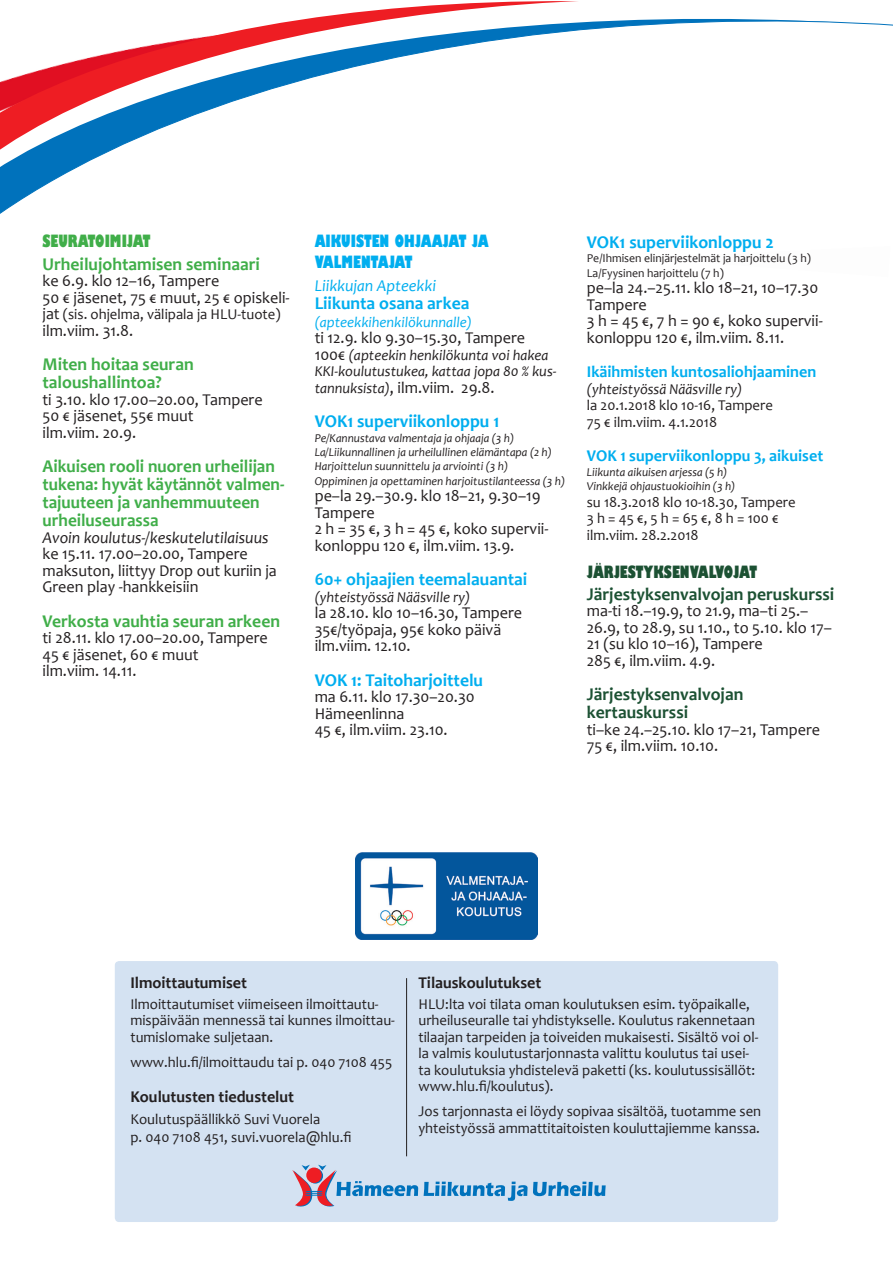
<style>
.page{position:relative;width:893px;height:1263px;background:#fff}
.page>*{position:absolute;margin:0;border:0;box-sizing:border-box;transform-origin:0 0}
.Koulutuskalenteri_bo{font:700 18px "Candara";color:#00aeef}
.Koulutuskalenteri_bo-2{font:700 18px/18px "Candara";color:#40ae49;scale:.96 1}
.Koulutuskalenteri_bo-3{font:700 18px/18px "Candara";color:#40ae49}
.Koulutuskalenteri_bo-4{font:700 18px "Candara";color:#1c5133}
.Koulutuskalenteri_te{font:16.5px/16.5px "Candara";color:#231f20}
.Koulutuskalenteri_bo-5{font:700 16.5px "Candara";color:#00aeef}
.Koulutuskalenteri_bo-6{font:700 16.5px "Candara";color:#231f20}
.Koulutuskalenteri_te-2{font:italic 16.5px "Candara";color:#231f20}
.KoulKalen_-_pääotsik{font:800 condensed 16.5px/21px "Gill Sans";color:#00aeef}
.KoulKalen_-_pääotsik-2{font:800 condensed 16.5px "Gill Sans";color:#1c5133}
.Koulutuskalenteri_bo-7{font:italic 16.5px "Candara";color:#00aeef}
.KoulKalen_-_pääotsik-3{font:800 condensed 16.5px "Gill Sans";color:#40ae49}
.Koulutuskalenteri_te-3{font:15px/16.5px "Candara";color:#231f20}
.Koulutuskalenteri_te-4{font:italic 15px/16.5px "Candara";color:#231f20}
.Koulutuskalenteri_bo-8{font:15px/18px "Candara";color:#231f20}
.Koulutuskalenteri_bo-9{font:italic 15px "Candara";color:#00aeef}
.Koulutuskalenteri_te-5{font:italic 12px "Candara";color:#231f20}
.Koulutuskalenteri_te-6{font:12px "Candara";color:#231f20}
.s1{font-size:16.5px}
.s2{font-style:normal;font-size:16.5px}
.s3{font-style:italic;font-size:15px}
</style>
<div class="page">
<svg style="left:0;top:11px;width:893px;height:193px"></svg>
<div style="left:115px;top:961px;width:663px;height:261px;background:#d4e2f2;border-radius:4px"></div>
<hr style="left:406px;top:978px;width:1px;height:178px;background:#231f20">
<svg style="left:292px;top:1165px;width:126px;height:42px"></svg>
<svg style="left:424px;top:1181px;width:182px;height:20px"></svg>
<img style="left:355px;top:852px;width:183px;height:87px">
<p class="KoulKalen_-_pääotsik-3" style="left:43px;top:231px;width:110px">SEURATOIMIJAT</p>
<p class="Koulutuskalenteri_bo-3" style="left:43px;top:255px;width:219px">Urheilujohtamisen seminaari</p>
<p class="Koulutuskalenteri_te" style="left:43px;top:272px;width:178px">ke 6.9. klo 12–16, Tampere</p>
<p class="Koulutuskalenteri_te" style="left:43px;top:289px;width:249px">50 € jäsenet, 75 € muut, 25 € opiskeli-</p>
<p class="Koulutuskalenteri_te-3" style="left:43px;top:306px;width:240px"><span class="s1">jat</span> (sis. ohjelma, välipala ja HLU-tuote)</p>
<p class="Koulutuskalenteri_te" style="left:43px;top:322px;width:92px">ilm.viim. 31.8.</p>
<p class="Koulutuskalenteri_bo-3" style="left:43px;top:355px;width:153px">Miten hoitaa seuran taloushallintoa?</p>
<p class="Koulutuskalenteri_te" style="left:43px;top:391px;width:222px">ti 3.10. klo 17.00–20.00, Tampere</p>
<p class="Koulutuskalenteri_te" style="left:43px;top:407px;width:152px">50 € jäsenet, 55€ muut</p>
<p class="Koulutuskalenteri_te" style="left:43px;top:424px;width:95px">ilm.viim. 20.9.</p>
<p class="Koulutuskalenteri_bo-2" style="left:43px;top:457px;width:254px">Aikuisen rooli nuoren urheilijan tukena: hyvät käytännöt valmen&shy;tajuuteen ja vanhemmuuteen</p>
<p class="Koulutuskalenteri_bo-2" style="left:43px;top:511px;width:122px">urheiluseurassa</p>
<p class="Koulutuskalenteri_te-2" style="left:43px;top:527px;width:227px">Avoin koulutus-/keskutelutilaisuus</p>
<p class="Koulutuskalenteri_te" style="left:43px;top:545px;width:207px">ke 15.11. 17.00–20.00, Tampere</p>
<p class="Koulutuskalenteri_te" style="left:43px;top:562px;width:236px">maksuton, liittyy Drop out kuriin ja<br>Green play -hankkeisiin</p>
<p class="Koulutuskalenteri_bo-3" style="left:43px;top:612px;width:239px">Verkosta vauhtia seuran arkeen</p>
<p class="Koulutuskalenteri_te" style="left:43px;top:629px;width:227px">ti 28.11. klo 17.00–20.00, Tampere</p>
<p class="Koulutuskalenteri_te" style="left:43px;top:646px;width:158px">45 € jäsenet, 60 € muut</p>
<p class="Koulutuskalenteri_te" style="left:43px;top:662px;width:95px">ilm.viim. 14.11.</p>
<p class="KoulKalen_-_pääotsik" style="left:315px;top:232px;width:175px">AIKUISTEN OHJAAJAT JA<br>VALMENTAJAT</p>
<p class="Koulutuskalenteri_bo-7" style="left:315px;top:275px;width:123px">Liikkujan Apteekki</p>
<p class="Koulutuskalenteri_bo" style="left:315px;top:291px;width:156px">Liikunta osana arkea</p>
<p class="Koulutuskalenteri_bo-9" style="left:315px;top:312px;width:159px">(apteekkihenkilökunnalle)</p>
<p class="Koulutuskalenteri_te" style="left:315px;top:329px;width:212px">ti 12.9. klo 9.30–15.30, Tampere</p>
<p class="Koulutuskalenteri_te-4" style="left:315px;top:346px;width:243px"><span class="s2">100€</span> (apteekin henkilökunta voi hakea<br>KKI-koulutustukea, kattaa jopa 80 % kus-</p>
<p class="Koulutuskalenteri_te" style="left:315px;top:379px;width:181px"><span class="s3">tannuksista)</span>, ilm.viim. 29.8.</p>
<p class="Koulutuskalenteri_bo" style="left:315px;top:410px;width:186px">VOK1 superviikonloppu 1</p>
<p class="Koulutuskalenteri_te-5" style="left:315px;top:430px;width:201px">Pe/Kannustava valmentaja ja ohjaaja (3 h)</p>
<p class="Koulutuskalenteri_te-5" style="left:315px;top:444px;width:239px">La/Liikunnallinen ja urheilullinen elämäntapa (2 h)</p>
<p class="Koulutuskalenteri_te-5" style="left:315px;top:459px;width:195px">Harjoittelun suunnittelu ja arviointi (3 h)</p>
<p class="Koulutuskalenteri_te-5" style="left:315px;top:473px;width:252px">Oppiminen ja opettaminen harjoitustilanteessa (3 h)</p>
<p class="Koulutuskalenteri_te" style="left:315px;top:487px;width:228px">pe–la 29.–30.9. klo 18–21, 9.30–19</p>
<p class="Koulutuskalenteri_te" style="left:315px;top:504px;width:62px">Tampere</p>
<p class="Koulutuskalenteri_te" style="left:315px;top:520px;width:235px">2 h = 35 €, 3 h = 45 €, koko supervii&shy;konloppu 120 €, ilm.viim. 13.9.</p>
<p class="Koulutuskalenteri_bo" style="left:315px;top:568px;width:214px">60+ ohjaajien teemalauantai</p>
<p class="Koulutuskalenteri_te-4" style="left:315px;top:588px;width:157px">(yhteistyössä Nääsville ry)</p>
<p class="Koulutuskalenteri_te" style="left:315px;top:604px;width:209px">la 28.10. klo 10–16.30, Tampere</p>
<p class="Koulutuskalenteri_te" style="left:315px;top:621px;width:188px">35€/työpaja, 95€ koko päivä</p>
<p class="Koulutuskalenteri_te" style="left:315px;top:637px;width:98px">ilm.viim. 12.10.</p>
<p class="Koulutuskalenteri_bo" style="left:315px;top:669px;width:170px">VOK 1: Taitoharjoittelu</p>
<p class="Koulutuskalenteri_te" style="left:315px;top:688px;width:162px">ma 6.11. klo 17.30–20.30</p>
<p class="Koulutuskalenteri_te" style="left:315px;top:705px;width:91px">Hämeenlinna</p>
<p class="Koulutuskalenteri_te" style="left:315px;top:721px;width:135px">45 €, ilm.viim. 23.10.</p>
<p class="Koulutuskalenteri_bo" style="left:587px;top:231px;width:189px">VOK1 superviikonloppu 2</p>
<p class="Koulutuskalenteri_te-6" style="left:587px;top:251px;width:226px">Pe/Ihmisen elinjärjestelmät ja harjoittelu (3 h)</p>
<p class="Koulutuskalenteri_te-6" style="left:587px;top:265px;width:138px">La/Fyysinen harjoittelu (7 h)</p>
<p class="Koulutuskalenteri_te" style="left:587px;top:280px;width:233px">pe–la 24.–25.11. klo 18–21, 10–17.30</p>
<p class="Koulutuskalenteri_te" style="left:587px;top:296px;width:62px">Tampere</p>
<p class="Koulutuskalenteri_te" style="left:587px;top:313px;width:237px">3 h = 45 €, 7 h = 90 €, koko supervii&shy;konloppu 120 €, ilm.viim. 8.11.</p>
<p class="Koulutuskalenteri_bo-5" style="left:587px;top:362px;width:231px">Ikäihmisten kuntosaliohjaaminen</p>
<p class="Koulutuskalenteri_te-4" style="left:587px;top:380px;width:157px">(yhteistyössä Nääsville ry)</p>
<p class="Koulutuskalenteri_te-3" style="left:587px;top:397px;width:188px">la 20.1.2018 klo 10-16, Tampere</p>
<p class="Koulutuskalenteri_te-3" style="left:587px;top:414px;width:132px">75 € ilm.viim. 4.1.2018</p>
<p class="Koulutuskalenteri_bo-5" style="left:587px;top:446px;width:238px">VOK 1 superviikonloppu 3, aikuiset</p>
<p class="Koulutuskalenteri_te-5" style="left:587px;top:464px;width:142px">Liikunta aikuisen arjessa (5 h)</p>
<p class="Koulutuskalenteri_te-5" style="left:587px;top:479px;width:150px">Vinkkejä ohjaustuokioihin (3 h)</p>
<p class="Koulutuskalenteri_te-3" style="left:587px;top:493px;width:210px">su 18.3.2018 klo 10-18.30, Tampere</p>
<p class="Koulutuskalenteri_te-3" style="left:587px;top:510px;width:193px">3 h = 45 €, 5 h = 65 €, 8 h = 100 €</p>
<p class="Koulutuskalenteri_te-3" style="left:587px;top:526px;width:113px">ilm.viim. 28.2.2018</p>
<p class="KoulKalen_-_pääotsik-2" style="left:587px;top:561px;width:172px">JÄRJESTYKSENVALVOJAT</p>
<p class="Koulutuskalenteri_bo-4" style="left:587px;top:583px;width:249px">Järjestyksenvalvojan peruskurssi</p>
<p class="Koulutuskalenteri_te" style="left:587px;top:603px;width:247px">ma-ti 18.–19.9, to 21.9, ma–ti 25.–<br>26.9, to 28.9, su 1.10., to 5.10. klo 17–<br>21 (su klo 10–16), Tampere</p>
<p class="Koulutuskalenteri_te" style="left:587px;top:652px;width:130px">285 €, ilm.viim. 4.9.</p>
<p class="Koulutuskalenteri_bo-4" style="left:587px;top:683px;width:158px">Järjestyksenvalvojan</p>
<p class="Koulutuskalenteri_bo-4" style="left:587px;top:701px;width:103px">kertauskurssi</p>
<p class="Koulutuskalenteri_te" style="left:587px;top:721px;width:235px">ti–ke 24.–25.10. klo 17–21, Tampere</p>
<p class="Koulutuskalenteri_te" style="left:587px;top:738px;width:133px">75 €, ilm.viim. 10.10.</p>
<p class="Koulutuskalenteri_bo-6" style="left:130px;top:972px;width:118px">Ilmoittautumiset</p>
<p class="Koulutuskalenteri_te-3" style="left:130px;top:995px;width:266px">Ilmoittautumiset viimeiseen ilmoittautu&shy;mispäivään mennessä tai kunnes ilmoittau&shy;tumislomake suljetaan.</p>
<p class="Koulutuskalenteri_te-3" style="left:130px;top:1053px;width:263px">www.hlu.fi/ilmoittaudu tai p. 040 7108 455</p>
<p class="Koulutuskalenteri_bo-6" style="left:130px;top:1086px;width:165px">Koulutusten tiedustelut</p>
<p class="Koulutuskalenteri_bo-8" style="left:130px;top:1110px;width:222px">Koulutuspäällikkö Suvi Vuorela<br>p. 040 7108 451, suvi.vuorela@hlu.fi</p>
<p class="Koulutuskalenteri_bo-6" style="left:418px;top:972px;width:124px">Tilauskoulutukset</p>
<p class="Koulutuskalenteri_te-3" style="left:418px;top:995px;width:341px">HLU:lta voi tilata oman koulutuksen esim. työpaikalle, urheiluseuralle tai yhdistykselle. Koulutus rakennetaan tilaajan tarpeiden ja toiveiden mukaisesti. Sisältö voi ol&shy;la valmis koulutustarjonnasta valittu koulutus tai usei&shy;ta koulutuksia yhdistelevä paketti (ks. koulutussisällöt: www.hlu.fi/koulutus).</p>
<p class="Koulutuskalenteri_te-3" style="left:418px;top:1103px;width:344px">Jos tarjonnasta ei löydy sopivaa sisältöä, tuotamme sen yhteistyössä ammattitaitoisten kouluttajiemme kanssa.</p>
</div>
